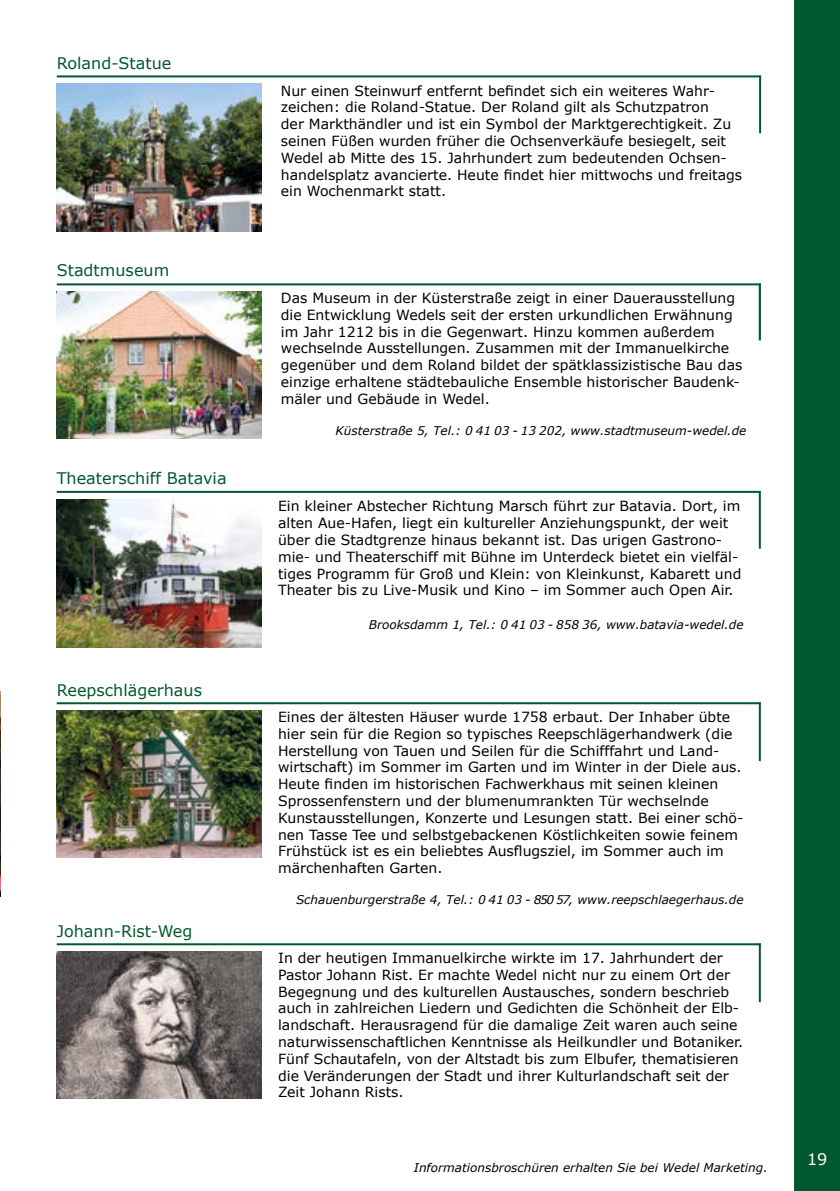
<style>
.page{position:relative;width:840px;height:1191px;background:#fff}
.page>*{position:absolute;margin:0;border:0;box-sizing:border-box;transform-origin:0 0}
.t1{font:16px "Verdana";color:#00592e}
.t2{font:16px "Verdana";color:#fff}
.t3{font:14px/16.8px "Verdana";color:#000}
.t4{font:italic 12px "Verdana";color:#000}
</style>
<div class="page">
<img style="left:0;top:692px;width:1px;height:204px">
<div style="left:794px;top:0;width:45px;height:1191px;background:#00592e"></div>
<hr style="left:57px;top:702px;width:703px;height:2px;background:#00592e">
<hr style="left:57px;top:491px;width:703px;height:2px;background:#00592e">
<hr style="left:57px;top:283px;width:703px;height:2px;background:#00592e">
<hr style="left:758px;top:75px;width:2px;height:58px;background:#00592e">
<hr style="left:758px;top:492px;width:2px;height:57px;background:#00592e">
<hr style="left:758px;top:283px;width:2px;height:57px;background:#00592e">
<hr style="left:758px;top:702px;width:2px;height:59px;background:#00592e">
<hr style="left:57px;top:75px;width:703px;height:2px;background:#00592e">
<hr style="left:57px;top:943px;width:703px;height:2px;background:#00592e">
<hr style="left:758px;top:943px;width:2px;height:59px;background:#00592e">
<img style="left:57px;top:84px;width:204px;height:147px">
<img style="left:57px;top:291px;width:204px;height:147px">
<img style="left:57px;top:499px;width:204px;height:148px">
<img style="left:57px;top:710px;width:204px;height:147px">
<img style="left:57px;top:951px;width:204px;height:147px">
<p class="t1" style="left:57px;top:53px;width:116px">Roland-Statue</p>
<p class="t1" style="left:57px;top:260px;width:114px">Stadtmuseum</p>
<p class="t1" style="left:57px;top:468px;width:171px">Theaterschiff Batavia</p>
<p class="t1" style="left:57px;top:679px;width:147px">Reepschlägerhaus</p>
<p class="t1" style="left:57px;top:920px;width:137px">Johann-Rist-Weg</p>
<p class="t3" style="left:281px;top:82px;width:462px">Nur einen Steinwurf entfernt befindet sich ein weiteres Wahr&shy;zeichen: die Roland-Statue. Der Roland gilt als Schutzpatron<br>der Markthändler und ist ein Symbol der Marktgerechtigkeit. Zu seinen Füßen wurden früher die Ochsenverkäufe besiegelt, seit Wedel ab Mitte des 15. Jahrhundert zum bedeutenden Ochsen&shy;handelsplatz avancierte. Heute findet hier mittwochs und freitags ein Wochenmarkt statt.</p>
<p class="t3" style="left:281px;top:290px;width:462px">Das Museum in der Küsterstraße zeigt in einer Dauerausstellung die Entwicklung Wedels seit der ersten urkundlichen Erwähnung im Jahr 1212 bis in die Gegenwart. Hinzu kommen außerdem wechselnde Ausstellungen. Zusammen mit der Immanuelkirche gegenüber und dem Roland bildet der spätklassizistische Bau das einzige erhaltene städtebauliche Ensemble historischer Baudenk&shy;mäler und Gebäude in Wedel.</p>
<p class="t4" style="left:335px;top:423px;width:412px">Küsterstraße 5, Tel.: 0 41 03 - 13 202, www.stadtmuseum-wedel.de</p>
<p class="t3" style="left:278px;top:498px;width:464px">Ein kleiner Abstecher Richtung Marsch führt zur Batavia. Dort, im alten Aue-Hafen, liegt ein kultureller Anziehungspunkt, der weit über die Stadtgrenze hinaus bekannt ist. Das urigen Gastrono&shy;mie- und Theaterschiff mit Bühne im Unterdeck bietet ein vielfäl&shy;tiges Programm für Groß und Klein: von Kleinkunst, Kabarett und Theater bis zu Live-Musik und Kino – im Sommer auch Open Air.</p>
<p class="t4" style="left:368px;top:617px;width:376px">Brooksdamm 1, Tel.: 0 41 03 - 858 36, www.batavia-wedel.de</p>
<p class="t3" style="left:278px;top:708px;width:466px">Eines der ältesten Häuser wurde 1758 erbaut. Der Inhaber übte hier sein für die Region so typisches Reepschlägerhandwerk (die Herstellung von Tauen und Seilen für die Schifffahrt und Land&shy;wirtschaft) im Sommer im Garten und im Winter in der Diele aus.<br>Heute finden im historischen Fachwerkhaus mit seinen kleinen Sprossenfenstern und der blumenumrankten Tür wechselnde Kunstausstellungen, Konzerte und Lesungen statt. Bei einer schö&shy;nen Tasse Tee und selbstgebackenen Köstlichkeiten sowie feinem Frühstück ist es ein beliebtes Ausflugsziel, im Sommer auch im märchenhaften Garten.</p>
<p class="t4" style="left:296px;top:892px;width:448px">Schauenburgerstraße 4, Tel.: 0 41 03 - 850 57, www.reepschlaegerhaus.de</p>
<p class="t3" style="left:278px;top:949px;width:466px">In der heutigen Immanuelkirche wirkte im 17. Jahrhundert der Pastor Johann Rist. Er machte Wedel nicht nur zu einem Ort der Begegnung und des kulturellen Austausches, sondern beschrieb auch in zahlreichen Liedern und Gedichten die Schönheit der Elb&shy;landschaft. Herausragend für die damalige Zeit waren auch seine naturwissenschaftlichen Kenntnisse als Heilkundler und Botaniker.<br>Fünf Schautafeln, von der Altstadt bis zum Elbufer, thematisieren die Veränderungen der Stadt und ihrer Kulturlandschaft seit der Zeit Johann Rists.</p>
<p class="t4" style="left:414px;top:1159px;width:355px">Informationsbroschüren erhalten Sie bei Wedel Marketing.</p>
<p class="t2" style="left:806px;top:1149px;width:22px">19</p>
</div>
